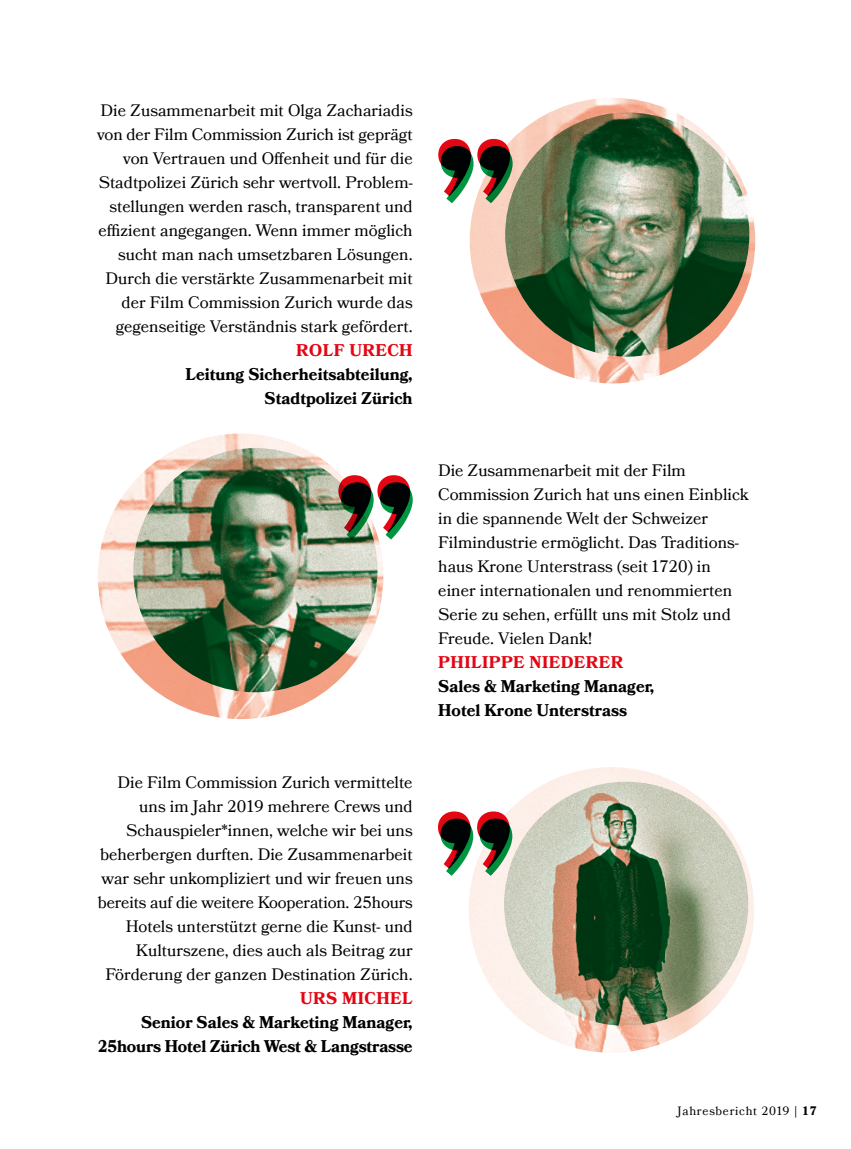
<style>
.page{position:relative;width:851px;height:1149px;background:#fff}
.page>*{position:absolute;margin:0;border:0;box-sizing:border-box;transform-origin:0 0}
.t1{font:16.5px/24px "Bookmania";color:#000;text-align:right}
.t2{font:700 16.5px/24px "Bookmania";color:#000;text-align:right}
.t3{font:700 16.5px "Bookmania";letter-spacing:.03em;color:#e30613}
.t4{font:12px "Bookmania";letter-spacing:.06em;color:#000}
.s1{font-weight:700}
</style>
<div class="page">
<img style="left:98px;top:433px;width:285px;height:286px;border-radius:143px">
<svg style="left:338px;top:475px;width:74px;height:64px"></svg>
<img style="left:469px;top:98px;width:286px;height:285px;border-radius:143px">
<svg style="left:438px;top:139px;width:74px;height:64px"></svg>
<img style="left:468px;top:767px;width:286px;height:285px;border-radius:143px">
<svg style="left:438px;top:811px;width:74px;height:64px"></svg>
<img style="left:505px;top:112px;width:244px;height:244px;border-radius:122px">
<img style="left:133px;top:448px;width:244px;height:244px;border-radius:122px">
<img style="left:504px;top:781px;width:244px;height:244px;border-radius:122px">
<p class="t1" style="left:97px;top:98px;width:317px">Die Zusammenarbeit mit Olga Zachariadis von der Film Commission Zurich ist geprägt von Vertrauen und Offenheit und für die Stadtpolizei Zürich sehr wertvoll. Problem&shy;stellungen werden rasch, transparent und effizient angegangen. Wenn immer möglich sucht man nach umsetzbaren Lösungen.<br>Durch die verstärkte Zusammenarbeit mit der Film Commission Zurich wurde das gegenseitige Verständnis stark gefördert.</p>
<p class="t3" style="left:296px;top:340px;width:118px">ROLF URECH</p>
<p class="t2" style="left:185px;top:362px;width:229px">Leitung Sicherheitsabteilung,<br>Stadtpolizei Zürich</p>
<p class="t1" style="left:98px;top:770px;width:316px">Die Film Commission Zurich vermittelte uns im Jahr 2019 mehrere Crews und Schauspieler*innen, welche wir bei uns beherbergen durften. Die Zusammenarbeit war sehr unkompliziert und wir freuen uns bereits auf die weitere Kooperation. 25hours Hotels unterstützt gerne die Kunst- und Kulturszene, dies auch als Beitrag zur Förderung der ganzen Destination Zürich.</p>
<p class="t3" style="left:300px;top:988px;width:114px">URS MICHEL</p>
<p class="t2" style="left:98px;top:1010px;width:316px">Senior Sales &amp; Marketing Manager,<br>25hours Hotel Zürich West &amp; Langstrasse</p>
<p class="t1" style="left:438px;top:458px;width:312px;text-align:left">Die Zusammenarbeit mit der Film Commission Zurich hat uns einen Einblick in die spannende Welt der Schweizer Filmindustrie ermöglicht. Das Traditions&shy;haus Krone Unterstrass (seit 1720) in einer internationalen und renommierten Serie zu sehen, erfüllt uns mit Stolz und Freude. Vielen Dank!</p>
<p class="t3" style="left:438px;top:652px;width:186px">PHILIPPE NIEDERER</p>
<p class="t2" style="left:438px;top:674px;width:217px;text-align:left">Sales &amp; Marketing Manager,<br>Hotel Krone Unterstrass</p>
<p class="t4" style="left:677px;top:1103px;width:141px">Jahresbericht 2019 <span class="s1">| 17</span></p>
</div>
